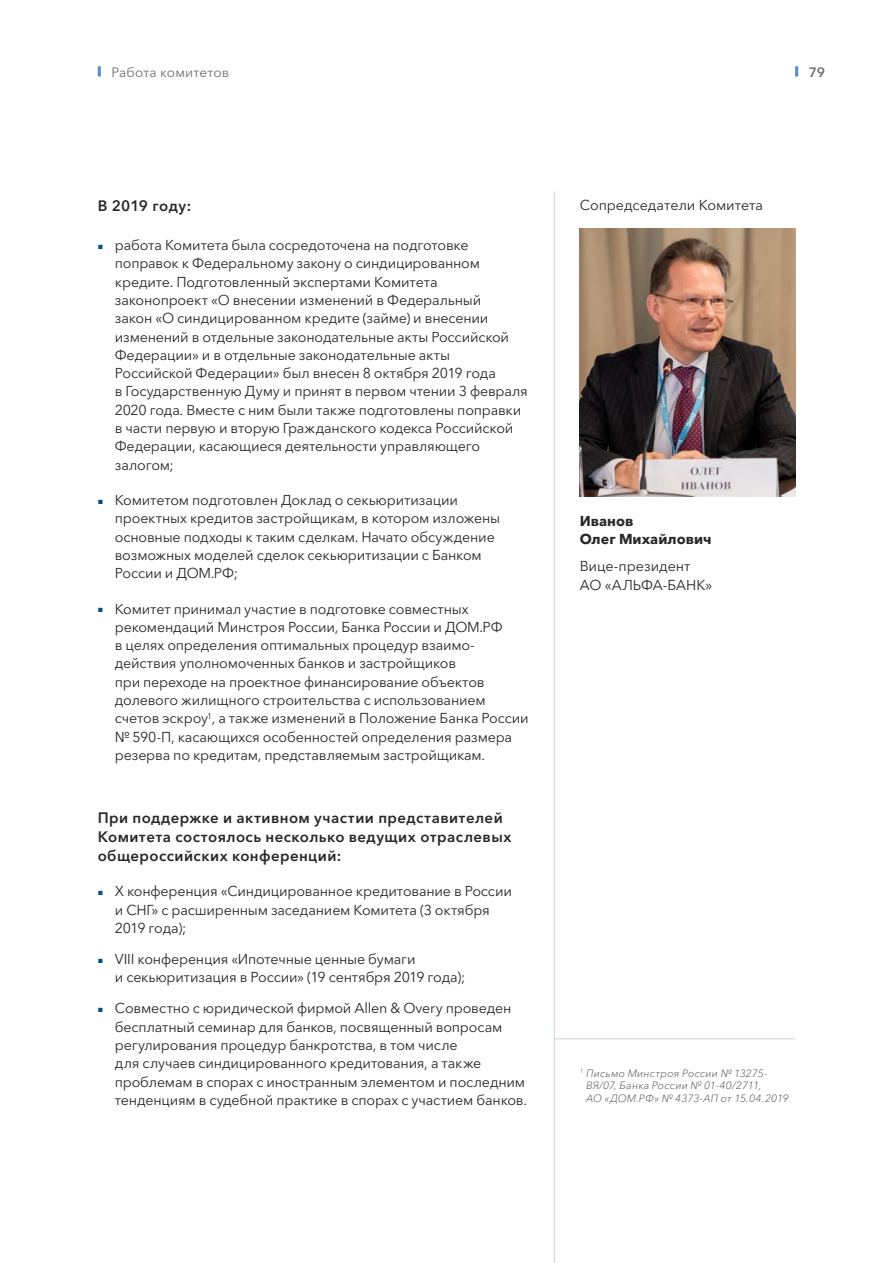
<style>
.page{position:relative;width:893px;height:1263px;background:#fff}
.page>*{position:absolute;margin:0;border:0;box-sizing:border-box;transform-origin:0 0}
.t1{font:600 15px/19.2px "Avenir Next Cyr";letter-spacing:.025em;color:#282827}
.t2{font:14.25px/18.3px "Avenir Next Cyr";letter-spacing:-.015em;color:#282827}
.t3{font:700 14.25px/18.3px "Avenir Next Cyr";letter-spacing:.005em;color:#282827}
.t4{font:13.5px "Avenir Next Cyr";letter-spacing:.01em;color:#706f6f}
.t5{font:600 13.5px "Avenir Next Cyr";color:#706f6f}
.t6{font:italic 300 10.5px/12.6px "Avenir Next Cyr";letter-spacing:.02em;color:#575756}
.s1{font-family:"Arial";font-size:9px;color:#005186}
</style>
<div class="page">
<svg style="left:795px;top:66px;width:3px;height:11px"></svg>
<svg style="left:98px;top:66px;width:3px;height:10px"></svg>
<hr style="left:554px;top:191px;width:1px;height:1072px;background:#c8d3da">
<img style="left:580px;top:228px;width:215px;height:268px">
<hr style="left:554px;top:1038px;width:241px;height:1px;background:#c8d3da">
<p class="t4" style="left:111px;top:64px;width:119px">Работа комитетов</p>
<p class="t5" style="left:809px;top:64px;width:18px">79</p>
<p class="t1" style="left:98px;top:196px;width:95px">В 2019 году:</p>
<p class="t2" style="left:580px;top:196px;width:185px">Сопредседатели Комитета</p>
<p class="t2" style="left:115px;top:236px;width:415px;text-indent:-17px"><span class="s1">■</span> работа Комитета была сосредоточена на подготовке поправок к Федеральному закону о синдицированном кредите. Подготовленный экспертами Комитета законопроект «О внесении изменений в Федеральный<br>закон «О синдицированном кредите (займе) и внесении изменений в отдельные законодательные акты Российской Федерации» и в отдельные законодательные акты Российской Федерации» был внесен 8 октября 2019 года<br>в Государственную Думу и принят в первом чтении 3 февраля 2020 года. Вместе с ним были также подготовлены поправки в части первую и вторую Гражданского кодекса Российской Федерации, касающиеся деятельности управляющего залогом;</p>
<p class="t2" style="left:115px;top:491px;width:387px;text-indent:-17px"><span class="s1">■</span> Комитетом подготовлен Доклад о секьюритизации проектных кредитов застройщикам, в котором изложены основные подходы к таким сделкам. Начато обсуждение возможных моделей сделок секьюритизации с Банком России и ДОМ.РФ;</p>
<p class="t2" style="left:115px;top:599px;width:415px;text-indent:-17px"><span class="s1">■</span> Комитет принимал участие в подготовке совместных рекомендаций Минстроя России, Банка России и ДОМ.РФ<br>в целях определения оптимальных процедур взаимо&shy;действия уполномоченных банков и застройщиков<br>при переходе на проектное финансирование объектов долевого жилищного строительства с использованием счетов эскроу<sup>1</sup>, а также изменений в Положение Банка России № 590‑П, касающихся особенностей определения размера резерва по кредитам, представляемым застройщикам.</p>
<p class="t3" style="left:580px;top:512px;width:133px">Иванов<br>Олег Михайлович</p>
<p class="t2" style="left:580px;top:557px;width:134px">Вице-президент<br>АО «АЛЬФА-БАНК»</p>
<p class="t1" style="left:98px;top:808px;width:415px">При поддержке и активном участии представителей<br>Комитета состоялось несколько ведущих отраслевых общероссийских конференций:</p>
<p class="t2" style="left:115px;top:882px;width:399px;text-indent:-17px"><span class="s1">■</span> X конференция «Синдицированное кредитование в России и СНГ» с расширенным заседанием Комитета (3 октября<br>2019 года);</p>
<p class="t2" style="left:115px;top:950px;width:352px;text-indent:-17px"><span class="s1">■</span> VIII конференция «Ипотечные ценные бумаги<br>и секьюритизация в России» (19 сентября 2019 года);</p>
<p class="t2" style="left:115px;top:999px;width:414px;text-indent:-17px"><span class="s1">■</span> Совместно с юридической фирмой Allen &amp; Overy проведен бесплатный семинар для банков, посвященный вопросам регулирования процедур банкротства, в том числе<br>для случаев синдицированного кредитования, а также проблемам в спорах с иностранным элементом и последним тенденциям в судебной практике в спорах с участием банков.</p>
<p class="t6" style="left:586px;top:1067px;width:204px;text-indent:-6px"><sup>1</sup> Письмо Минстроя России № 13275-<br>ВЯ/07, Банка России № 01-40/2711,<br>АО «ДОМ.РФ» № 4373-АП от 15.04.2019</p>
</div>
